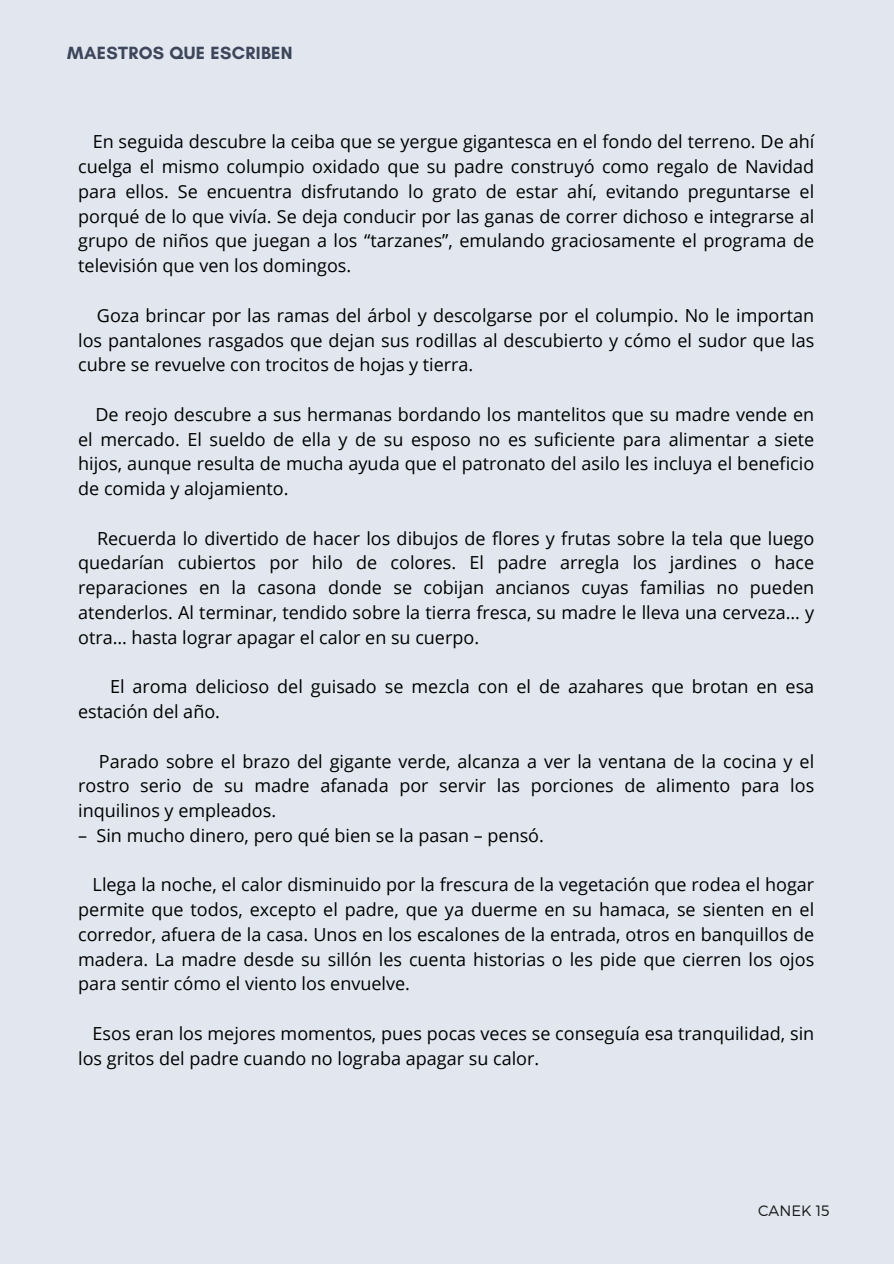
<style>
.page{position:relative;width:894px;height:1264px;background:#fff}
.page>*{position:absolute;margin:0;border:0;box-sizing:border-box;transform-origin:0 0}
.t1{font:18px/24.8px "Open Sans";color:#000;text-align:justify}
.t2{font:700 18px "Glacial Indifference";letter-spacing:.02em;color:#3d465a}
.t3{font:300 15px "Montserrat";color:#181818}
</style>
<div class="page">
<div style="left:0;top:0;width:893px;height:1263px;background:#e2e7ef"></div>
<p class="t2" style="left:67px;top:42px;width:227px">MAESTROS QUE ESCRIBEN</p>
<h1 class="t1" style="left:78px;top:129px;width:737px;text-indent:15px">En seguida descubre la ceiba que se yergue gigantesca en el fondo del terreno. De ahí cuelga el mismo columpio oxidado que su padre construyó como regalo de Navidad para ellos. Se encuentra disfrutando lo grato de estar ahí, evitando preguntarse el porqué de lo que vivía. Se deja conducir por las ganas de correr dichoso e integrarse al grupo de niños que juegan a los “tarzanes”, emulando graciosamente el programa de televisión que ven los domingos.</h1>
<h2 class="t1" style="left:78px;top:302px;width:737px;text-indent:19px">Goza brincar por las ramas del árbol y descolgarse por el columpio. No le importan los pantalones rasgados que dejan sus rodillas al descubierto y cómo el sudor que las cubre se revuelve con trocitos de hojas y tierra.</h2>
<h2 class="t1" style="left:78px;top:401px;width:737px;text-indent:17px">De reojo descubre a sus hermanas bordando los mantelitos que su madre vende en el mercado. El sueldo de ella y de su esposo no es suficiente para alimentar a siete hijos, aunque resulta de mucha ayuda que el patronato del asilo les incluya el beneficio de comida y alojamiento.</h2>
<h2 class="t1" style="left:78px;top:525px;width:737px;text-indent:19px">Recuerda lo divertido de hacer los dibujos de flores y frutas sobre la tela que luego quedarían cubiertos por hilo de colores. El padre arregla los jardines o hace reparaciones en la casona donde se cobijan ancianos cuyas familias no pueden atenderlos. Al terminar, tendido sobre la tierra fresca, su madre le lleva una cerveza… y otra… hasta lograr apagar el calor en su cuerpo.</h2>
<h2 class="t1" style="left:78px;top:674px;width:737px;text-indent:32px">El aroma delicioso del guisado se mezcla con el de azahares que brotan en esa estación del año.</h2>
<h2 class="t1" style="left:78px;top:748px;width:737px;text-indent:21px">Parado sobre el brazo del gigante verde, alcanza a ver la ventana de la cocina y el rostro serio de su madre afanada por servir las porciones de alimento para los inquilinos y empleados.</h2>
<h2 class="t1" style="left:78px;top:822px;width:467px">– Sin mucho dinero, pero qué bien se la pasan – pensó.</h2>
<h2 class="t1" style="left:78px;top:872px;width:737px;text-indent:14px">Llega la noche, el calor disminuido por la frescura de la vegetación que rodea el hogar permite que todos, excepto el padre, que ya duerme en su hamaca, se sienten en el corredor, afuera de la casa. Unos en los escalones de la entrada, otros en banquillos de madera. La madre desde su sillón les cuenta historias o les pide que cierren los ojos para sentir cómo el viento los envuelve.</h2>
<h2 class="t1" style="left:78px;top:1020px;width:737px;text-indent:14px">Esos eran los mejores momentos, pues pocas veces se conseguía esa tranquilidad, sin los gritos del padre cuando no lograba apagar su calor.</h2>
<h2 class="t3" style="left:758px;top:1200px;width:73px">CANEK 15</h2>
</div>
